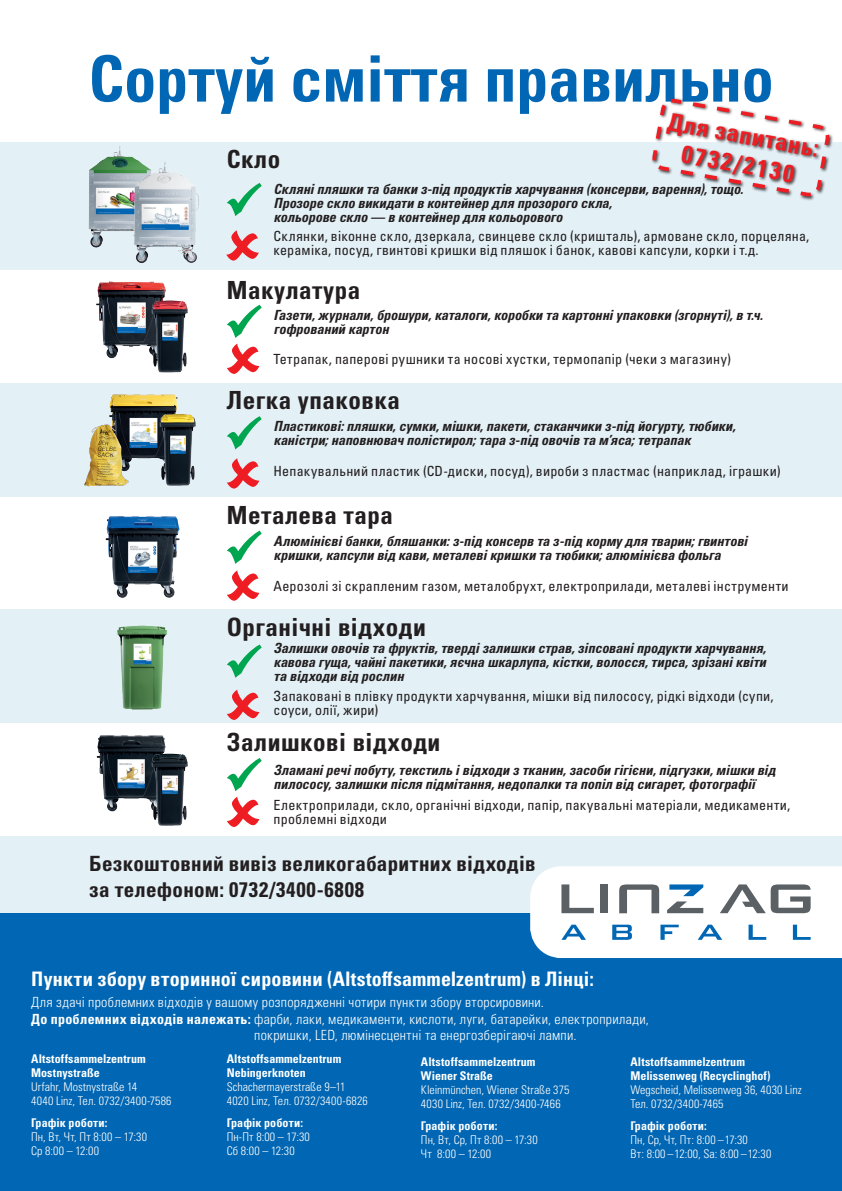
<style>
.page{position:relative;width:842px;height:1191px;background:#fff}
.page>*{position:absolute;margin:0;border:0;box-sizing:border-box;transform-origin:0 0}
.t1{font:64px "Univers LTCYR 67 Bold Cond";color:#0166b3}
.t2{font:25px "Univers LTCYR 67 Bold Cond";letter-spacing:.02em;color:#231f20}
.t3{font:24.6px "Univers LTCYR 67 Bold Cond";color:#ee1d23}
.t4{font:700 condensed 24.6px "Univers LT Std";color:#ee1d23}
.t5{font:21px/25.2px "Univers LTCYR 67 Bold Cond";letter-spacing:.015em;color:#231f20}
.t6{font:20px "Univers LTCYR 67 Bold Cond";letter-spacing:.01em;color:#fff}
.t7{font:14px/14px "Univers LTCYR 67 Bold Cond Obl";letter-spacing:-.005em;color:#231f20}
.t8{font:condensed 14px/14px "Univers LTCYR 57";letter-spacing:.02em;color:#231f20}
.t9{font:14px/16px "Univers LTCYR 47 Light Cond";letter-spacing:.02em;color:#fff}
.t10{font:300 condensed 12px/14px "Univers LT Std";letter-spacing:.005em;color:#fff}
.s1{font-family:"Univers LT Std";font-weight:700;font-stretch:condensed}
.s2{font-family:"Univers LTCYR 67 Bold Cond"}
.s3{font-weight:700}
.s4{font-family:"Univers LTCYR 47 Light Cond";font-weight:400;font-stretch:normal}
.s5{font-family:"Univers LTCYR 67 Bold Cond";font-weight:400;font-stretch:normal}
</style>
<div class="page">
<div style="left:0;top:142px;width:842px;height:127px;background:#e3f0f6"></div>
<div style="left:0;top:383px;width:842px;height:113px;background:#e3f0f6"></div>
<div style="left:0;top:609px;width:842px;height:114px;background:#e3f0f6"></div>
<div style="left:0;top:836px;width:842px;height:77px;background:#e3f0f6"></div>
<div style="left:0;top:913px;width:842px;height:278px;background:#0166b3"></div>
<svg style="left:530px;top:866px;width:312px;height:92px;background:#e4e9ed"></svg>
<img style="left:96px;top:281px;width:70px;height:78px">
<img style="left:105px;top:516px;width:75px;height:82px">
<img style="left:117px;top:625px;width:51px;height:85px">
<img style="left:88px;top:146px;width:47px;height:102px">
<img style="left:131px;top:159px;width:68px;height:104px">
<img style="left:142px;top:293px;width:46px;height:80px">
<img style="left:109px;top:394px;width:69px;height:65px">
<img style="left:96px;top:735px;width:69px;height:77px">
<img style="left:150px;top:405px;width:46px;height:81px">
<img style="left:142px;top:745px;width:46px;height:81px">
<img style="left:70px;top:410px;width:68px;height:87px">
<svg style="left:226px;top:230px;width:33px;height:30px"></svg>
<svg style="left:227px;top:183px;width:35px;height:33px"></svg>
<div style="left:651px;top:97px;width:182px;height:104px;background:#e3f0f6"></div>
<svg style="left:651px;top:97px;width:181px;height:102px"></svg>
<svg style="left:227px;top:304px;width:35px;height:70px"></svg>
<svg style="left:227px;top:458px;width:32px;height:30px"></svg>
<svg style="left:227px;top:416px;width:35px;height:34px"></svg>
<svg style="left:227px;top:530px;width:35px;height:70px"></svg>
<svg style="left:227px;top:689px;width:32px;height:31px"></svg>
<svg style="left:227px;top:644px;width:35px;height:34px"></svg>
<svg style="left:227px;top:758px;width:35px;height:69px"></svg>
<p class="t1" style="left:89px;top:40px;width:686px">Сортуй сміття правильно</p>
<p class="t3" style="left:670px;top:107px;width:155px;rotate:10deg">Для запитань:</p>
<p class="t4" style="left:685px;top:139px;width:115px;rotate:10deg">0732/2130</p>
<p class="t2" style="left:227px;top:144px;width:55px">Скло</p>
<p class="t7" style="left:274px;top:182px;width:471px">Скляні пляшки та банки з-під продуктів харчування (консерви, варення), тощо.<br>Прозоре скло викидати в контейнер для прозорого скла,<br>кольорове скло — в контейнер для кольорового</p>
<p class="t8" style="left:274px;top:229px;width:537px">Склянки, віконне скло, дзеркала, свинцеве скло (кришталь), армоване скло, порцеляна, кераміка, посуд, гвинтові кришки від пляшок і банок, кавові капсули, корки і т.д.</p>
<p class="t2" style="left:227px;top:275px;width:135px">Макулатура</p>
<p class="t7" style="left:274px;top:308px;width:491px">Газети, журнали, брошури, каталоги, коробки та картонні упаковки (згорнуті), в т.ч. гофрований картон</p>
<p class="t8" style="left:274px;top:352px;width:459px">Тетрапак, паперові рушники та носові хустки, термопапір (чеки з магазину)</p>
<p class="t2" style="left:227px;top:384px;width:175px">Легка упаковка</p>
<p class="t7" style="left:274px;top:419px;width:463px">Пластикові: пляшки, сумки, мішки, пакети, стаканчики з-під йогурту, тюбики, каністри; наповнювач полістирол; тара з-під овочів та м’яса; тетрапак</p>
<p class="t8" style="left:274px;top:464px;width:509px">Непакувальний пластик (CD-диски, посуд), вироби з пластмас (наприклад, іграшки)</p>
<p class="t2" style="left:227px;top:499px;width:168px">Металева тара</p>
<p class="t7" style="left:274px;top:534px;width:475px">Алюмінієві банки, бляшанки: з-під консерв та з-під корму для тварин; гвинтові кришки, капсули від кави, металеві кришки та тюбики; алюмінієва фольга</p>
<p class="t8" style="left:274px;top:579px;width:517px">Аерозолі зі скрапленим газом, металобрухт, електроприлади, металеві інструменти</p>
<p class="t2" style="left:227px;top:611px;width:201px">Органічні відходи</p>
<p class="t7" style="left:274px;top:640px;width:494px;text-align:justify">Залишки овочів та фруктів, тверді залишки страв, зіпсовані продукти харчування, кавова гуща, чайні пакетики, яєчна шкарлупа, кістки, волосся, тирса, зрізані квіти та відходи від рослин</p>
<p class="t8" style="left:274px;top:688px;width:502px">Запаковані в плівку продукти харчування, мішки від пилососу, рідкі відходи (супи, соуси, олії, жири)</p>
<p class="t2" style="left:227px;top:726px;width:215px">Залишкові відходи</p>
<p class="t7" style="left:274px;top:762px;width:503px">Зламані речі побуту, текстиль і відходи з тканин, засоби гігієни, підгузки, мішки від пилососу, залишки після підмітання, недопалки та попіл від сигарет, фотографії</p>
<p class="t8" style="left:274px;top:798px;width:518px">Електроприлади, скло, органічні відходи, папір, пакувальні матеріали, медикаменти, проблемні відходи</p>
<p class="t5" style="left:89px;top:851px;width:448px">Безкоштовний вивіз великогабаритних відходів за телефоном: <span class="s1">0732/3400-6808</span></p>
<p class="t6" style="left:31px;top:966px;width:564px">Пункти збору вторинної сировини (Altstoffsammelzentrum) в Лінці:</p>
<p class="t9" style="left:31px;top:993px;width:514px">Для здачі проблемних відходів у вашому розпорядженні чотири пункти збору вторсировини.</p>
<p class="t9" style="left:254px;top:1009px;width:396px;text-indent:-223px"><span class="s2">До проблемних відходів належать</span><span class="s1">:</span> фарби, лаки, медикаменти, кислоти, луги, батарейки, електроприлади, покришки, LED, люмінесцентні та енергозберігаючі лампи.</p>
<p class="t10" style="left:630px;top:1054px;width:173px"><span class="s3">Altstoffsammelzentrum<br>Melissenweg (Recyclinghof)<br></span>Wegscheid, Melissenweg 36, 4030 Linz<br>Te<span class="s4">л</span>. 0732/3400-7465</p>
<p class="t10" style="left:630px;top:1119px;width:142px"><span class="s5">Графік роботи</span><span class="s3">:<br></span><span class="s4">Пн</span>, <span class="s4">Ср</span>, <span class="s4">Чт</span>, <span class="s4">Пт</span>: 8:00 – 17:30<br><span class="s4">Вт</span>: 8:00 – 12:00, Sa: 8:00 – 12:30</p>
<p class="t10" style="left:31px;top:1051px;width:142px"><span class="s3">Altstoffsammelzentrum<br>Mostnystraße<br></span>Urfahr, Mostnystraße 14<br>4040 Linz, Te<span class="s4">л</span>. 0732/3400-7586</p>
<p class="t10" style="left:31px;top:1116px;width:117px"><span class="s5">Графік роботи</span><span class="s3">:<br></span><span class="s4">Пн, Вт, Чт, Пт</span> 8:00 – 17:30<br><span class="s4">Ср</span> 8:00 – 12:00</p>
<p class="t10" style="left:227px;top:1051px;width:143px"><span class="s3">Altstoffsammelzentrum<br>Nebingerknoten<br></span>Schachermayerstraße 9–11<br>4020 Linz, Te<span class="s4">л</span>. 0732/3400-6826</p>
<p class="t10" style="left:227px;top:1116px;width:85px"><span class="s5">Графік роботи</span><span class="s3">:<br></span><span class="s4">Пн</span>-<span class="s4">Пт</span> 8:00 – 17:30<br><span class="s4">Сб</span> 8:00 – 12:30</p>
<p class="t10" style="left:421px;top:1054px;width:150px"><span class="s3">Altstoffsammelzentrum<br>Wiener Straße<br></span>Kleinmünchen, Wiener Straße 375<br>4030 Linz, Te<span class="s4">л</span>. 0732/3400-7466</p>
<p class="t10" style="left:421px;top:1119px;width:118px"><span class="s5">Графік роботи</span><span class="s3">:<br></span><span class="s4">Пн, Вт, Ср, Пт</span> 8:00 – 17:30<br><span class="s4">Чт</span> 8:00 – 12:00</p>
</div>
